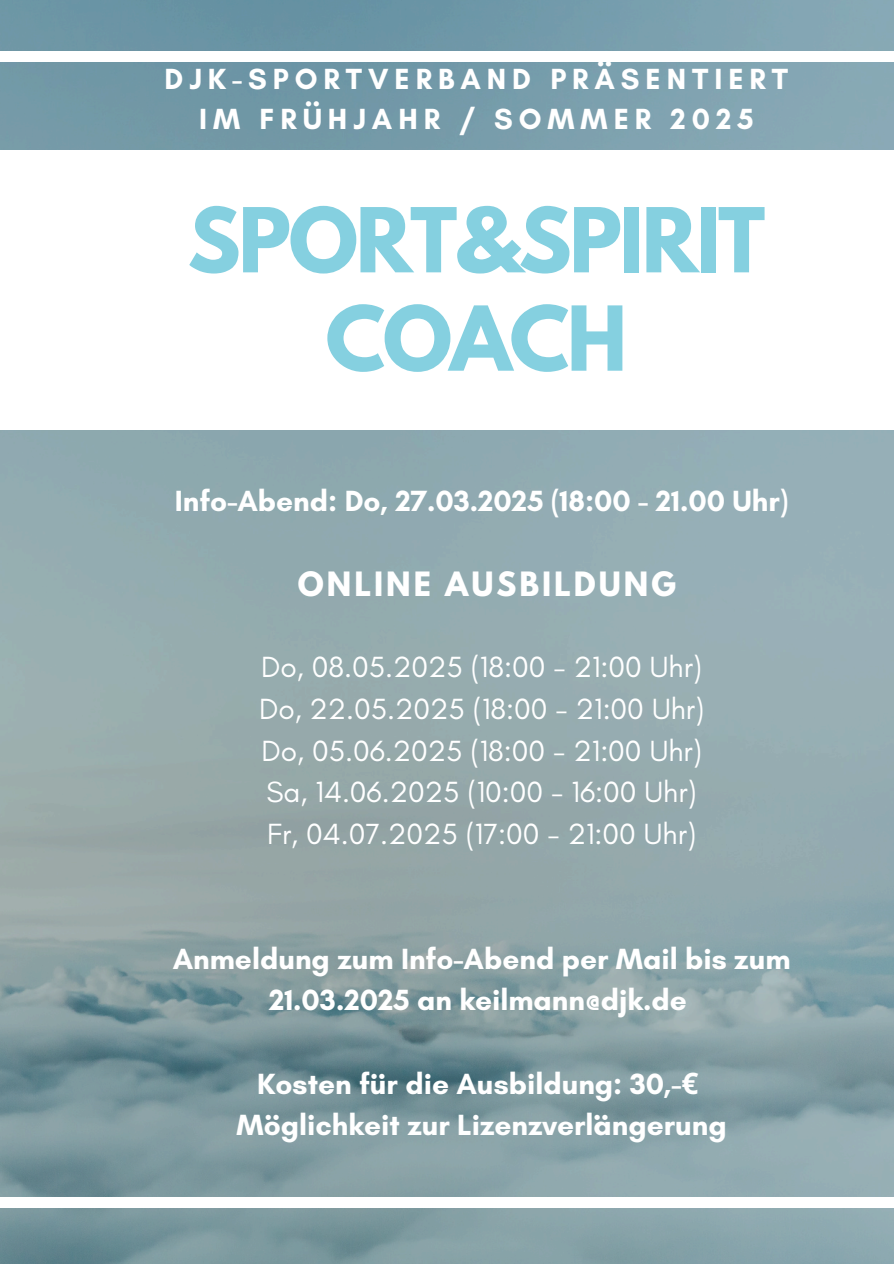
<style>
.page{position:relative;width:894px;height:1264px;background:#fff}
.page>*{position:absolute;margin:0;border:0;box-sizing:border-box;transform-origin:0 0}
.t1{font:700 79.05px/98.2px "League Spartan";letter-spacing:-.03em;color:#85d0e0;text-align:center}
.t2{font:700 29.7px/41.7px "Glacial Indifference";color:#fff;text-align:center}
.t3{font:29.7px "Glacial Indifference";color:#fff}
.t4{font:700 29.7px/40.8px "Glacial Indifference";letter-spacing:.2em;color:#fff;text-align:center}
.t5{font:700 29.7px "League Spartan";letter-spacing:.1em;color:#fff}
.s1{font-family:"Noto Sans"}
</style>
<div class="page">
<img style="left:0;top:0;width:893px;height:1263px">
<div style="left:0;top:151px;width:893px;height:279px;background:#fff"></div>
<div style="left:0;top:51px;width:893px;height:10px;background:#fff"></div>
<div style="left:0;top:1197px;width:893px;height:10px;background:#fff"></div>
<h2 class="t4" style="left:164px;top:58px;width:625px">DJK-SPORTVERBAND PRÄSENTIERT<br>IM FRÜHJAHR / SOMMER 2025</h2>
<h1 class="t1" style="left:187px;top:201px;width:579px">SPORT&amp;SPIRIT<br>COACH</h1>
<h3 class="t2" style="left:175px;top:479px;width:615px">Info-Abend: Do, 27.03.2025 (18:00 - 21.00 Uhr)</h3>
<h2 class="t5" style="left:298px;top:569px;width:379px">ONLINE AUSBILDUNG</h2>
<p class="t3" style="left:261px;top:649px;width:442px">Do, 08.05.2025 (18:00 - 21:00 Uhr)</p>
<p class="t3" style="left:259px;top:690px;width:446px">Do, 22.05.2025 (18:00 - 21:00 Uhr)</p>
<p class="t3" style="left:261px;top:732px;width:442px">Do, 05.06.2025 (18:00 - 21:00 Uhr)</p>
<p class="t3" style="left:266px;top:774px;width:431px">Sa, 14.06.2025 (10:00 - 16:00 Uhr)</p>
<p class="t3" style="left:267px;top:815px;width:430px">Fr, 04.07.2025 (17:00 - 21:00 Uhr)</p>
<h3 class="t2" style="left:173px;top:937px;width:619px">Anmeldung zum Info-Abend per Mail bis zum<br>21.03.2025 an keilmann@djk.de</h3>
<h3 class="t2" style="left:236px;top:1062px;width:491px">Kosten für die Ausbildung: 30,-<span class="s1">€<br></span>Möglichkeit zur Lizenzverlängerung</h3>
</div>
